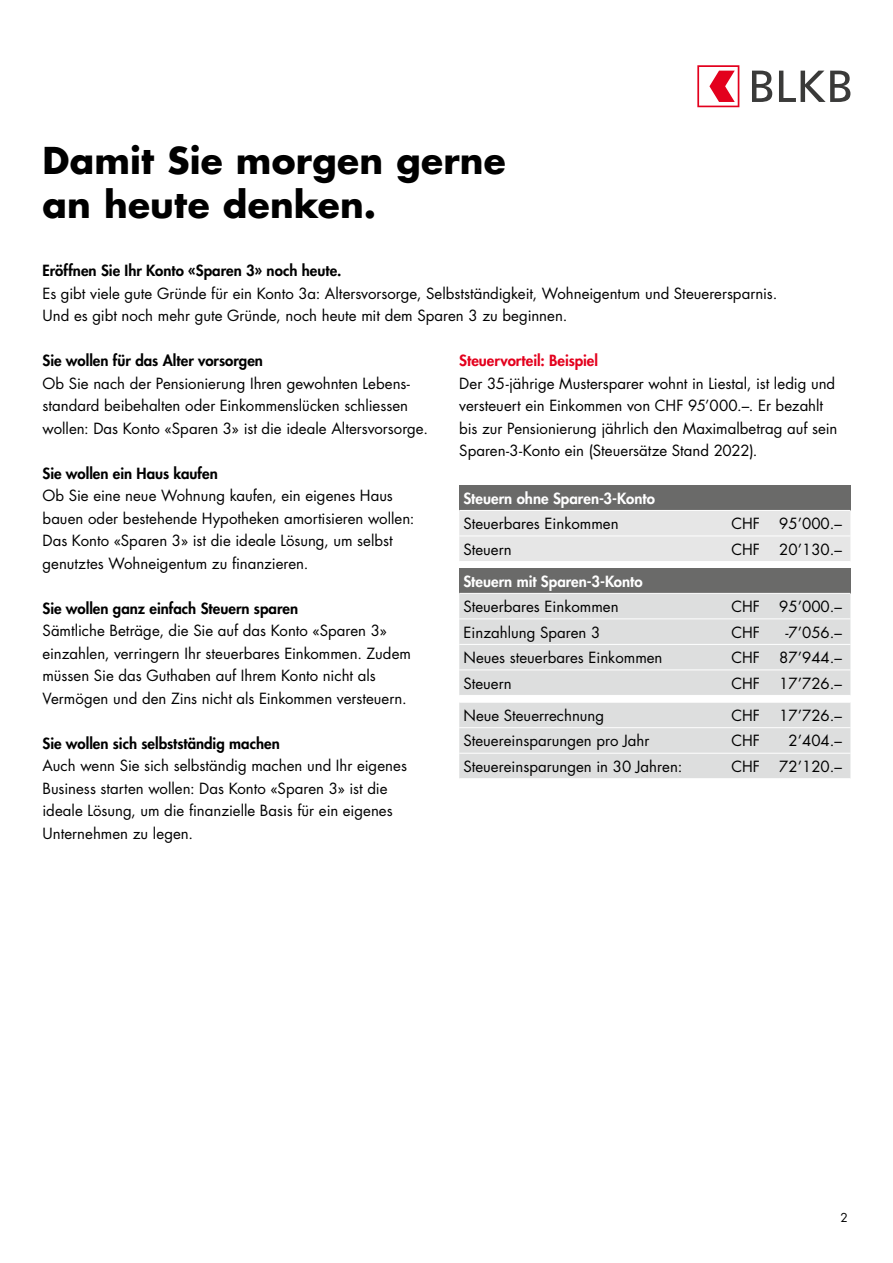
<style>
.page{position:relative;width:893px;height:1263px;background:#fff}
.page>*{position:absolute;margin:0;border:0;box-sizing:border-box;transform-origin:0 0}
.Titel{font:700 36px "Futura Std";letter-spacing:.005em;color:#000}
.Grundtext{font:15px/22.5px "Futura Std";color:#000}
.Überschrift{font:800 15px "Futura Std";color:#000}
.Grundtext-2{font:800 15px "Futura Std";color:#fff}
.Überschrift-2{font:800 15px "Futura Std";color:#e3001d}
.t1{font:12px "Futura Std";color:#000}
</style>
<div class="page">
<div style="left:459px;top:485px;width:391px;height:25px;background:#6a6a69"></div>
<div style="left:459px;top:511px;width:391px;height:50px;background:#e6e6e6"></div>
<hr style="left:459px;top:536px;width:391px;height:1px;background:#fff">
<div style="left:459px;top:568px;width:391px;height:25px;background:#6a6a69"></div>
<div style="left:459px;top:594px;width:391px;height:101px;background:#dddede"></div>
<hr style="left:459px;top:669px;width:391px;height:1px;background:#fff">
<hr style="left:459px;top:618px;width:391px;height:1px;background:#fff">
<hr style="left:459px;top:644px;width:391px;height:1px;background:#fff">
<div style="left:459px;top:703px;width:391px;height:75px;background:#dddede"></div>
<hr style="left:459px;top:753px;width:391px;height:1px;background:#fff">
<hr style="left:459px;top:727px;width:391px;height:1px;background:#fff">
<svg style="left:697px;top:65px;width:42px;height:42px"></svg>
<svg style="left:752px;top:71px;width:20px;height:31px"></svg>
<svg style="left:779px;top:71px;width:71px;height:31px"></svg>
<p class="Titel" style="left:43px;top:137px;width:465px">Damit Sie morgen gerne</p>
<p class="Titel" style="left:43px;top:180px;width:335px">an heute denken.</p>
<p class="Überschrift" style="left:43px;top:261px;width:300px">Eröffnen Sie Ihr Konto «Sparen 3» noch heute.</p>
<p class="Grundtext" style="left:43px;top:282px;width:736px">Es gibt viele gute Gründe für ein Konto 3a: Altersvorsorge, Selbstständigkeit, Wohneigentum und Steuerersparnis.<br>Und es gibt noch mehr gute Gründe, noch heute mit dem Sparen 3 zu beginnen.</p>
<p class="Überschrift" style="left:43px;top:351px;width:222px">Sie wollen für das Alter vorsorgen</p>
<p class="Grundtext" style="left:43px;top:372px;width:387px">Ob Sie nach der Pensionierung Ihren gewohnten Lebens&shy;standard beibehalten oder Einkommenslücken schliessen wollen: Das Konto «Sparen 3» ist die ideale Altersvorsorge.</p>
<p class="Überschrift" style="left:43px;top:464px;width:177px">Sie wollen ein Haus kaufen</p>
<p class="Grundtext" style="left:43px;top:485px;width:373px">Ob Sie eine neue Wohnung kaufen, ein eigenes Haus bauen oder bestehende Hypotheken amortisieren wollen:<br>Das Konto «Sparen 3» ist die ideale Lösung, um selbst genutztes Wohneigentum zu finanzieren.</p>
<p class="Überschrift" style="left:43px;top:599px;width:257px">Sie wollen ganz einfach Steuern sparen</p>
<p class="Grundtext" style="left:43px;top:620px;width:370px">Sämtliche Beträge, die Sie auf das Konto «Sparen 3» einzahlen, verringern Ihr steuerbares Einkommen. Zudem</p>
<p class="Grundtext" style="left:43px;top:665px;width:366px">müssen Sie das Guthaben auf Ihrem Konto nicht als<br>Vermögen und den Zins nicht als Einkommen versteuern.</p>
<p class="Überschrift" style="left:43px;top:734px;width:239px">Sie wollen sich selbstständig machen</p>
<p class="Grundtext" style="left:43px;top:755px;width:366px">Auch wenn Sie sich selbständig machen und Ihr eigenes</p>
<p class="Grundtext" style="left:43px;top:777px;width:352px">Business starten wollen: Das Konto «Sparen 3» ist die ideale Lösung, um die finanzielle Basis für ein eigenes<br>Unternehmen zu legen.</p>
<p class="Überschrift-2" style="left:459px;top:351px;width:140px">Steuervorteil: Beispiel</p>
<p class="Grundtext" style="left:459px;top:372px;width:380px">Der 35-jährige Mustersparer wohnt in Liestal, ist ledig und versteuert ein Einkommen von CHF 95’000.–. Er bezahlt bis zur Pensionierung jährlich den Maximalbetrag auf sein Sparen-3-Konto ein (Steuersätze Stand 2022).</p>
<p class="Grundtext-2" style="left:463px;top:489px;width:193px">Steuern ohne Sparen-3-Konto</p>
<p class="Grundtext" style="left:463px;top:513px;width:157px">Steuerbares Einkommen</p>
<p class="Grundtext" style="left:731px;top:513px;width:30px">CHF</p>
<p class="Grundtext" style="left:779px;top:513px;width:64px">95’000.–</p>
<p class="Grundtext" style="left:463px;top:538px;width:50px">Steuern</p>
<p class="Grundtext" style="left:731px;top:538px;width:30px">CHF</p>
<p class="Grundtext" style="left:779px;top:538px;width:64px">20’130.–</p>
<p class="Grundtext-2" style="left:463px;top:572px;width:181px">Steuern mit Sparen-3-Konto</p>
<p class="Grundtext" style="left:463px;top:595px;width:157px">Steuerbares Einkommen</p>
<p class="Grundtext" style="left:731px;top:595px;width:30px">CHF</p>
<p class="Grundtext" style="left:779px;top:595px;width:64px">95’000.–</p>
<p class="Grundtext" style="left:463px;top:621px;width:138px">Einzahlung Sparen 3</p>
<p class="Grundtext" style="left:731px;top:621px;width:30px">CHF</p>
<p class="Grundtext" style="left:785px;top:621px;width:58px">-7’056.–</p>
<p class="Grundtext" style="left:463px;top:646px;width:201px">Neues steuerbares Einkommen</p>
<p class="Grundtext" style="left:731px;top:646px;width:30px">CHF</p>
<p class="Grundtext" style="left:779px;top:646px;width:64px">87’944.–</p>
<p class="Grundtext" style="left:463px;top:672px;width:50px">Steuern</p>
<p class="Grundtext" style="left:731px;top:672px;width:30px">CHF</p>
<p class="Grundtext" style="left:779px;top:672px;width:64px">17’726.–</p>
<p class="Grundtext" style="left:463px;top:704px;width:142px">Neue Steuerrechnung</p>
<p class="Grundtext" style="left:731px;top:704px;width:30px">CHF</p>
<p class="Grundtext" style="left:779px;top:704px;width:64px">17’726.–</p>
<p class="Grundtext" style="left:463px;top:730px;width:187px">Steuereinsparungen pro Jahr</p>
<p class="Grundtext" style="left:731px;top:730px;width:30px">CHF</p>
<p class="Grundtext" style="left:788px;top:730px;width:55px">2’404.–</p>
<p class="Grundtext" style="left:463px;top:755px;width:221px">Steuereinsparungen in 30 Jahren:</p>
<p class="Grundtext" style="left:731px;top:755px;width:30px">CHF</p>
<p class="Grundtext" style="left:779px;top:755px;width:64px">72’120.–</p>
<p class="t1" style="left:840px;top:1210px;width:9px">2</p>
</div>
